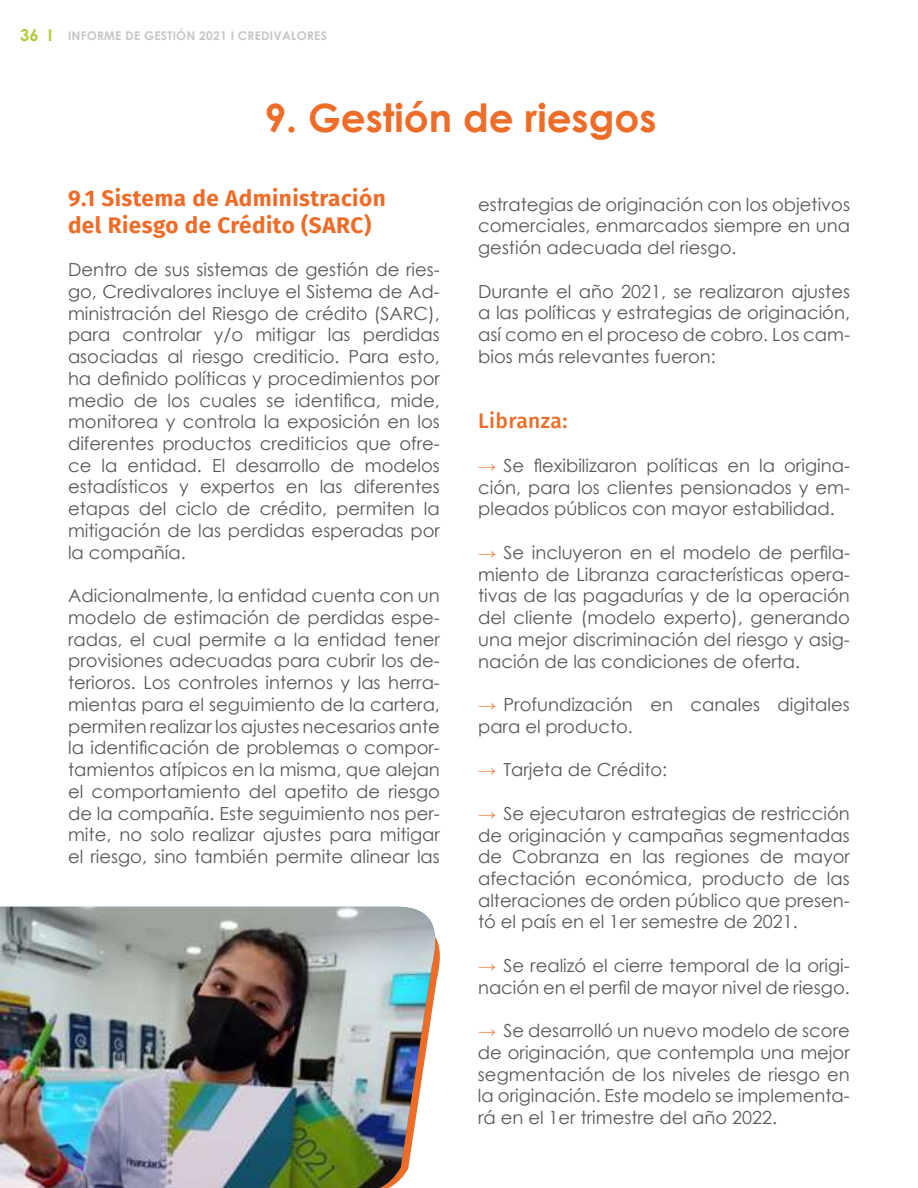
<style>
.page{position:relative;width:918px;height:1188px;background:#fff}
.page>*{position:absolute;margin:0;border:0;box-sizing:border-box;transform-origin:0 0}
.t1{font:700 39px "Century Gothic";color:#ed6c28}
.t2{font:700 22.5px/27px "Fira Sans";letter-spacing:.02em;color:#ed6c28}
.t3{font:500 21px "Fira Sans";letter-spacing:.02em;color:#ed6c28}
.t4{font:18px/21.8px "Century Gothic";color:#575756;text-align:justify}
.t5{font:700 12px "Century Gothic";letter-spacing:.02em;color:#c6c6c6}
.s1{font-size:16.5px;color:#afcb3a}
.s2{color:#f28c50}
</style>
<div class="page">
<img style="left:0;top:907px;width:435px;height:281px">
<p class="t5" style="left:20px;top:27px;width:308px"><span class="s1">36 I</span> INFORME DE GESTIÓN 2021 I CREDIVALORES</p>
<h1 class="t1" style="left:264px;top:89px;width:394px">9. Gestión de riesgos</h1>
<p class="t2" style="left:68px;top:183px;width:319px">9.1 Sistema de Administración del Riesgo de Crédito (SARC)</p>
<p class="t4" style="left:68px;top:258px;width:373px">Dentro de sus sistemas de gestión de ries&shy;go, Credivalores incluye el Sistema de Ad&shy;ministración del Riesgo de crédito (SARC), para controlar y/o mitigar las perdidas asociadas al riesgo crediticio. Para esto, ha definido políticas y procedimientos por medio de los cuales se identifica, mide, monitorea y controla la exposición en los diferentes productos crediticios que ofre&shy;ce la entidad. El desarrollo de modelos estadísticos y expertos en las diferentes etapas del ciclo de crédito, permiten la mitigación de las perdidas esperadas por la compañía.</p>
<p class="t4" style="left:68px;top:585px;width:373px">Adicionalmente, la entidad cuenta con un modelo de estimación de perdidas espe&shy;radas, el cual permite a la entidad tener provisiones adecuadas para cubrir los de&shy;terioros. Los controles internos y las herra&shy;mientas para el seguimiento de la cartera, permiten realizar los ajustes necesarios ante la identificación de problemas o compor&shy;tamientos atípicos en la misma, que alejan el comportamiento del apetito de riesgo de la compañía. Este seguimiento nos per&shy;mite, no solo realizar ajustes para mitigar el riesgo, sino también permite alinear las</p>
<p class="t4" style="left:478px;top:193px;width:373px">estrategias de originación con los objetivos comerciales, enmarcados siempre en una gestión adecuada del riesgo.</p>
<p class="t4" style="left:478px;top:280px;width:373px">Durante el año 2021, se realizaron ajustes a las políticas y estrategias de originación, así como en el proceso de cobro. Los cam&shy;bios más relevantes fueron:</p>
<p class="t3" style="left:478px;top:404px;width:91px">Libranza:</p>
<p class="t4" style="left:478px;top:454px;width:373px"><span class="s2">→</span> Se flexibilizaron políticas en la origina&shy;ción, para los clientes pensionados y em&shy;pleados públicos con mayor estabilidad.</p>
<p class="t4" style="left:478px;top:541px;width:373px"><span class="s2">→</span> Se incluyeron en el modelo de perfila&shy;miento de Libranza características opera&shy;tivas de las pagadurías y de la operación del cliente (modelo experto), generando una mejor discriminación del riesgo y asig&shy;nación de las condiciones de oferta.</p>
<p class="t4" style="left:478px;top:693px;width:373px"><span class="s2">→</span> Profundización en canales digitales para el producto.</p>
<p class="t4" style="left:478px;top:759px;width:191px"><span class="s2">→</span> Tarjeta de Crédito:</p>
<p class="t4" style="left:478px;top:802px;width:373px"><span class="s2">→</span> Se ejecutaron estrategias de restricción de originación y campañas segmentadas de Cobranza en las regiones de mayor afectación económica, producto de las alteraciones de orden público que presen&shy;tó el país en el 1er semestre de 2021.</p>
<p class="t4" style="left:478px;top:954px;width:373px"><span class="s2">→</span> Se realizó el cierre temporal de la origi&shy;nación en el perfil de mayor nivel de riesgo.</p>
<p class="t4" style="left:478px;top:1020px;width:373px"><span class="s2">→</span> Se desarrolló un nuevo modelo de score de originación, que contempla una mejor segmentación de los niveles de riesgo en la originación. Este modelo se implementa&shy;rá en el 1er trimestre del año 2022.</p>
</div>
